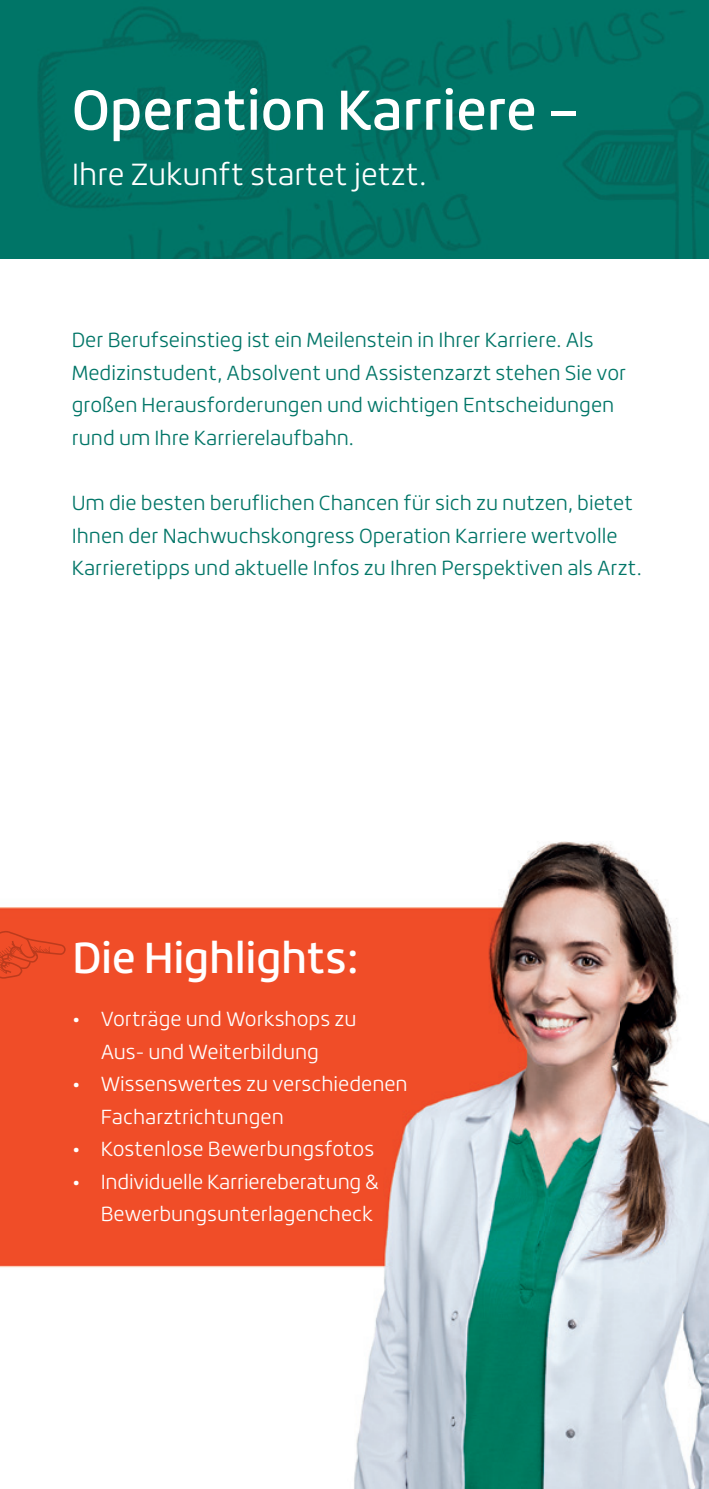
<style>
.page{position:relative;width:709px;height:1489px;background:#fff}
.page>*{position:absolute;margin:0;border:0;box-sizing:border-box;transform-origin:0 0}
.t1{font:500 55px "Roihu";letter-spacing:-.01em;color:#fff}
.t2{font:500 42.5px "Roihu";letter-spacing:-.01em;color:#fff}
.t3{font:300 30px "Roihu";color:#fff}
.t4{font:300 20px/32.5px "Roihu";color:#007567}
.t5{font:300 20px/32.5px "Roihu";color:#fff}
</style>
<div class="page">
<img style="left:0;top:841px;width:709px;height:647px">
<img style="left:0;top:0;width:709px;height:259px">
<svg style="left:0;top:930px;width:66px;height:48px;background:#e64925"></svg>
<h1 class="t1" style="left:72px;top:79px;width:509px">Operation Karriere –</h1>
<h3 class="t3" style="left:72px;top:157px;width:356px">Ihre Zukunft startet jetzt.</h3>
<p class="t4" style="left:72px;top:324px;width:556px">Der Berufseinstieg ist ein Meilenstein in Ihrer Karriere. Als Medizinstudent, Absolvent und Assistenzarzt stehen Sie vor großen Herausforderungen und wichtigen Entscheidungen rund um Ihre Karrierelaufbahn.</p>
<p class="t4" style="left:72px;top:487px;width:571px">Um die besten beruflichen Chancen für sich zu nutzen, bietet<br>Ihnen der Nachwuchskongress Operation Karriere wertvolle<br>Karrieretipps und aktuelle Infos zu Ihren Perspektiven als Arzt.</p>
<h2 class="t2" style="left:72px;top:932px;width:288px">Die Highlights:</h2>
<p class="t5" style="left:72px;top:1003px;width:285px;text-align:center">• Vorträge und Workshops zu<br>Aus- und Weiterbildung</p>
<p class="t5" style="left:101px;top:1068px;width:308px;text-indent:-28px">• Wissenswertes zu verschiedenen<br>Facharztrichtungen</p>
<p class="t5" style="left:72px;top:1133px;width:303px">• Kostenlose Bewerbungsfotos</p>
<p class="t5" style="left:101px;top:1165px;width:280px;text-indent:-28px">• Individuelle Karriereberatung &amp;<br>Bewerbungsunterlagencheck</p>
</div>
